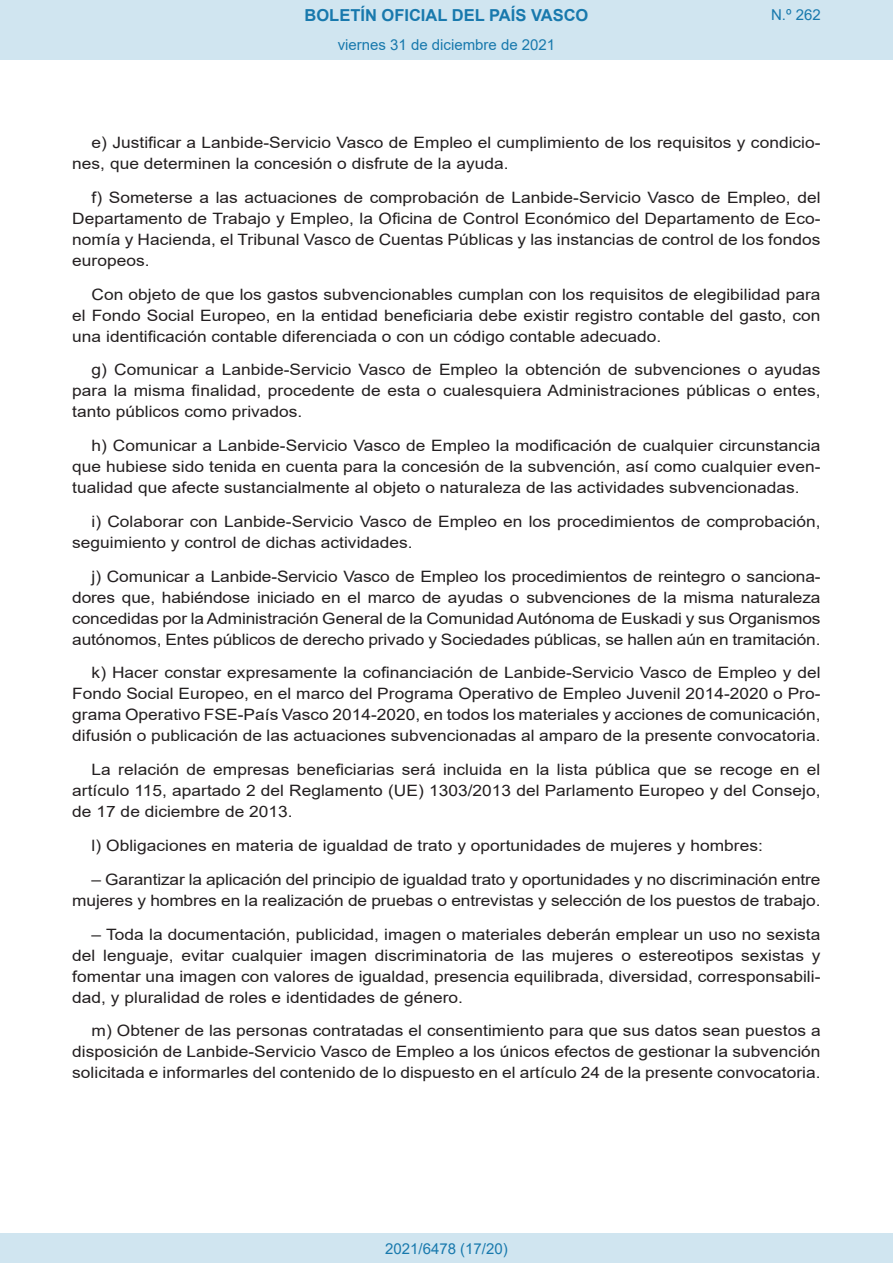
<style>
.page{position:relative;width:893px;height:1263px;background:#fff}
.page>*{position:absolute;margin:0;border:0;box-sizing:border-box;transform-origin:0 0}
.t1{font:700 16.5px "Arial";color:#1879ad}
.BOPVDetalle{font:15.6px/21px "Arial";color:#231f20;text-align:justify;scale:1.11 1}
.Paginacion_Centro{font:15px "Arial";color:#1879ad}
</style>
<div class="page">
<div style="left:0;top:0;width:893px;height:60px;background:#d0e5f0"></div>
<div style="left:0;top:1233px;width:893px;height:30px;background:#d0e5f0"></div>
<p class="t1" style="left:305px;top:3px;width:285px">BOLETÍN OFICIAL DEL PAÍS VASCO</p>
<p class="Paginacion_Centro" style="left:338px;top:35px;width:219px">viernes 31 de diciembre de 2021</p>
<p class="Paginacion_Centro" style="left:771px;top:5px;width:51px">N.º 262</p>
<p class="BOPVDetalle" style="left:72px;top:132px;width:676px;text-indent:19px">e) Justificar a Lanbide-Servicio Vasco de Empleo el cumplimiento de los requisitos y condicio&shy;nes, que determinen la concesión o disfrute de la ayuda.</p>
<p class="BOPVDetalle" style="left:72px;top:187px;width:676px;text-indent:19px">f) Someterse a las actuaciones de comprobación de Lanbide-Servicio Vasco de Empleo, del Departamento de Trabajo y Empleo, la Oficina de Control Económico del Departamento de Eco&shy;nomía y Hacienda, el Tribunal Vasco de Cuentas Públicas y las instancias de control de los fondos europeos.</p>
<p class="BOPVDetalle" style="left:72px;top:284px;width:676px;text-indent:19px">Con objeto de que los gastos subvencionables cumplan con los requisitos de elegibilidad para el Fondo Social Europeo, en la entidad beneficiaria debe existir registro contable del gasto, con una identificación contable diferenciada o con un código contable adecuado.</p>
<p class="BOPVDetalle" style="left:72px;top:359px;width:676px;text-indent:19px">g) Comunicar a Lanbide-Servicio Vasco de Empleo la obtención de subvenciones o ayudas para la misma finalidad, procedente de esta o cualesquiera Administraciones públicas o entes, tanto públicos como privados.</p>
<p class="BOPVDetalle" style="left:72px;top:435px;width:676px;text-indent:19px">h) Comunicar a Lanbide-Servicio Vasco de Empleo la modificación de cualquier circunstancia que hubiese sido tenida en cuenta para la concesión de la subvención, así como cualquier even&shy;tualidad que afecte sustancialmente al objeto o naturaleza de las actividades subvencionadas.</p>
<p class="BOPVDetalle" style="left:72px;top:511px;width:676px;text-indent:19px">i) Colaborar con Lanbide-Servicio Vasco de Empleo en los procedimientos de comprobación, seguimiento y control de dichas actividades.</p>
<p class="BOPVDetalle" style="left:72px;top:566px;width:676px;text-indent:19px">j) Comunicar a Lanbide-Servicio Vasco de Empleo los procedimientos de reintegro o sanciona&shy;dores que, habiéndose iniciado en el marco de ayudas o subvenciones de la misma naturaleza concedidas por la Administración General de la Comunidad Autónoma de Euskadi y sus Organismos autónomos, Entes públicos de derecho privado y Sociedades públicas, se hallen aún en tramitación.</p>
<p class="BOPVDetalle" style="left:72px;top:662px;width:676px;text-indent:19px">k) Hacer constar expresamente la cofinanciación de Lanbide-Servicio Vasco de Empleo y del Fondo Social Europeo, en el marco del Programa Operativo de Empleo Juvenil 2014-2020 o Pro&shy;grama Operativo FSE-País Vasco 2014-2020, en todos los materiales y acciones de comunicación, difusión o publicación de las actuaciones subvencionadas al amparo de la presente convocatoria.</p>
<p class="BOPVDetalle" style="left:72px;top:759px;width:676px;text-indent:19px">La relación de empresas beneficiarias será incluida en la lista pública que se recoge en el artículo 115, apartado 2 del Reglamento (UE) 1303/2013 del Parlamento Europeo y del Consejo, de 17 de diciembre de 2013.</p>
<p class="BOPVDetalle" style="left:92px;top:835px;width:606px">l) Obligaciones en materia de igualdad de trato y oportunidades de mujeres y hombres:</p>
<p class="BOPVDetalle" style="left:72px;top:869px;width:676px;text-align:right">– Garantizar la aplicación del principio de igualdad trato y oportunidades y no discriminación entre mujeres y hombres en la realización de pruebas o entrevistas y selección de los puestos de trabajo.</p>
<p class="BOPVDetalle" style="left:72px;top:923px;width:676px;text-indent:19px">– Toda la documentación, publicidad, imagen o materiales deberán emplear un uso no sexista del lenguaje, evitar cualquier imagen discriminatoria de las mujeres o estereotipos sexistas y fomentar una imagen con valores de igualdad, presencia equilibrada, diversidad, corresponsabili&shy;dad, y pluralidad de roles e identidades de género.</p>
<p class="BOPVDetalle" style="left:72px;top:1020px;width:676px;text-indent:19px">m) Obtener de las personas contratadas el consentimiento para que sus datos sean puestos a disposición de Lanbide-Servicio Vasco de Empleo a los únicos efectos de gestionar la subvención solicitada e informarles del contenido de lo dispuesto en el artículo 24 de la presente convocatoria.</p>
<p class="Paginacion_Centro" style="left:385px;top:1238px;width:124px">2021/6478 (17/20)</p>
</div>
